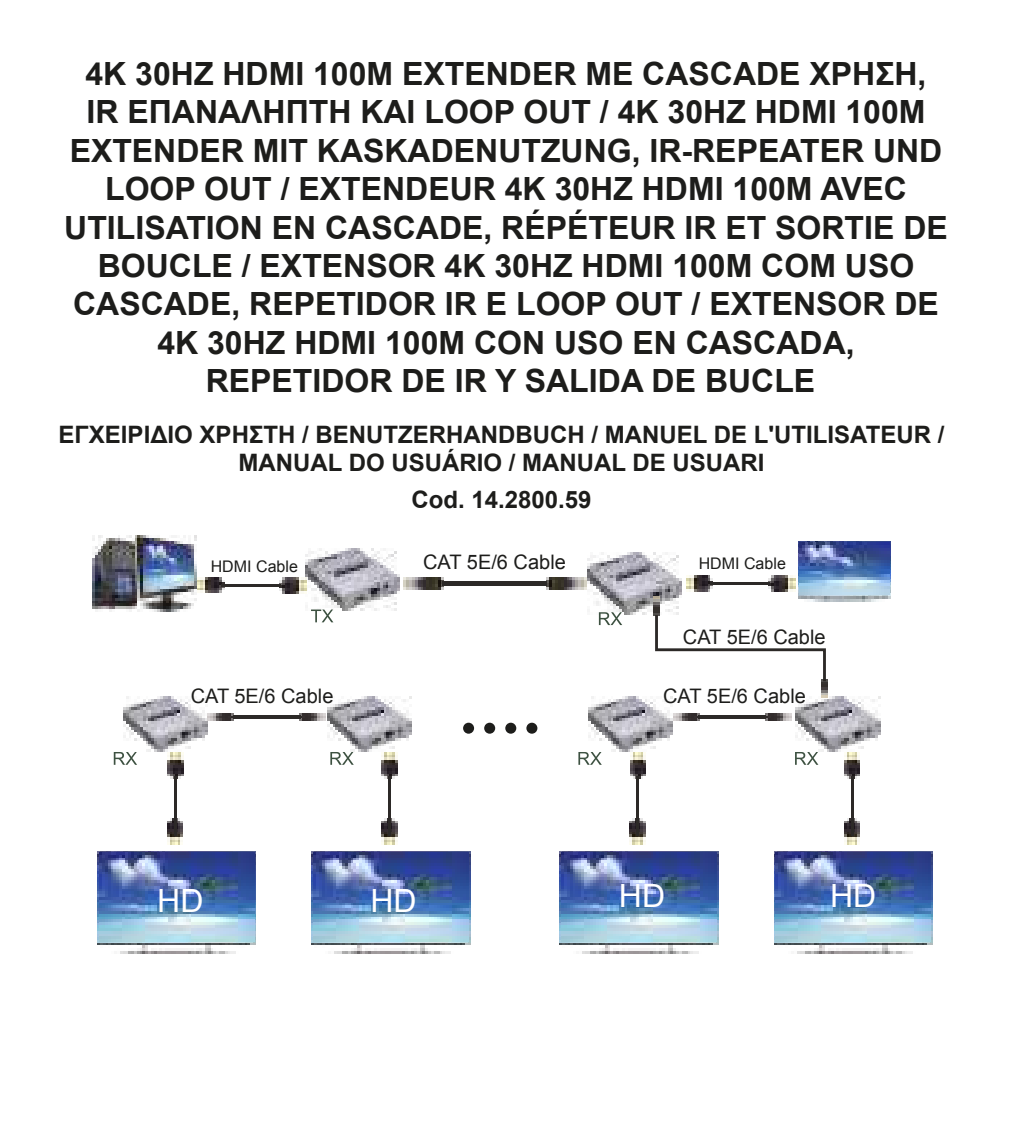
<style>
.page{position:relative;width:1021px;height:1134px;background:#fff}
.page>*{position:absolute;margin:0;border:0;box-sizing:border-box;transform-origin:0 0}
.t1{font:700 32px/38.4px "Arial";color:#1d1d1b;text-align:center}
.t2{font:32px "Arial";color:#fff}
.t3{font:700 24px/28px "Arial";color:#1d1d1b;text-align:center}
.t4{font:20px "Arial";color:#1d1d1b}
.t5{font:16px "Arial";color:#1d1d1b}
</style>
<div class="page">
<img style="left:587px;top:553px;width:95px;height:62px">
<img style="left:795px;top:697px;width:85px;height:55px">
<img style="left:588px;top:697px;width:85px;height:55px">
<img style="left:327px;top:697px;width:84px;height:55px">
<img style="left:123px;top:697px;width:84px;height:55px">
<img style="left:305px;top:549px;width:95px;height:62px">
<svg style="left:311px;top:609px;width:22px;height:13px"></svg>
<svg style="left:599px;top:612px;width:23px;height:13px"></svg>
<svg style="left:795px;top:752px;width:23px;height:13px"></svg>
<svg style="left:578px;top:752px;width:24px;height:13px"></svg>
<svg style="left:330px;top:752px;width:24px;height:13px"></svg>
<svg style="left:114px;top:752px;width:23px;height:13px"></svg>
<img style="left:92px;top:536px;width:104px;height:75px">
<img style="left:197px;top:577px;width:27px;height:16px">
<img style="left:279px;top:577px;width:27px;height:16px">
<hr style="left:221px;top:584px;width:60px;height:2px;background:#2c2927">
<img style="left:686px;top:576px;width:27px;height:15px">
<img style="left:768px;top:576px;width:27px;height:15px">
<hr style="left:710px;top:582px;width:59px;height:3px;background:#2c2927">
<img style="left:403px;top:578px;width:40px;height:11px">
<img style="left:546px;top:578px;width:40px;height:11px">
<img style="left:654px;top:596px;width:5px;height:16px">
<div style="left:442px;top:581px;width:105px;height:5px;background:#2c2927"></div>
<img style="left:673px;top:713px;width:26px;height:7px">
<img style="left:765px;top:713px;width:26px;height:7px">
<hr style="left:698px;top:715px;width:67px;height:3px;background:#2c2927">
<img style="left:208px;top:713px;width:26px;height:7px">
<img style="left:300px;top:713px;width:25px;height:7px">
<hr style="left:233px;top:715px;width:67px;height:3px;background:#2c2927">
<img style="left:799px;top:542px;width:91px;height:59px">
<img style="left:799px;top:543px;width:90px;height:51px">
<img style="left:844px;top:752px;width:15px;height:27px">
<img style="left:844px;top:818px;width:15px;height:27px">
<hr style="left:850px;top:776px;width:3px;height:59px;background:#2c2927">
<img style="left:774px;top:851px;width:158px;height:102px">
<img style="left:775px;top:852px;width:155px;height:90px">
<img style="left:630px;top:752px;width:15px;height:27px">
<img style="left:630px;top:818px;width:15px;height:27px">
<hr style="left:636px;top:776px;width:3px;height:59px;background:#2c2927">
<img style="left:559px;top:851px;width:159px;height:102px">
<img style="left:561px;top:852px;width:155px;height:90px">
<img style="left:382px;top:752px;width:15px;height:27px">
<img style="left:382px;top:818px;width:15px;height:27px">
<hr style="left:388px;top:776px;width:3px;height:59px;background:#2c2927">
<img style="left:311px;top:851px;width:159px;height:102px">
<img style="left:313px;top:852px;width:155px;height:90px">
<img style="left:168px;top:752px;width:15px;height:27px">
<img style="left:167px;top:818px;width:16px;height:27px">
<hr style="left:174px;top:776px;width:3px;height:59px;background:#2c2927">
<img style="left:97px;top:851px;width:159px;height:102px">
<img style="left:99px;top:852px;width:155px;height:90px">
<svg style="left:653px;top:612px;width:173px;height:67px"></svg>
<img style="left:821px;top:679px;width:6px;height:19px">
<div style="left:505px;top:723px;width:11px;height:11px;background:#1d1d1b;border-radius:50%"></div>
<div style="left:526px;top:723px;width:11px;height:11px;background:#1d1d1b;border-radius:50%"></div>
<div style="left:484px;top:723px;width:11px;height:11px;background:#1d1d1b;border-radius:50%"></div>
<div style="left:463px;top:723px;width:11px;height:11px;background:#1d1d1b;border-radius:50%"></div>
<p class="t1" style="left:64px;top:56px;width:885px">4K 30HZ HDMI 100M EXTENDER ΜΕ CASCADE ΧΡΗΣΗ,<br>IR ΕΠΑΝΑΛΗΠΤΗ ΚΑΙ LOOP OUT / 4K 30HZ HDMI 100M EXTENDER MIT KASKADENUTZUNG, IR-REPEATER UND LOOP OUT / EXTENDEUR 4K 30HZ HDMI 100M AVEC UTILISATION EN CASCADE, RÉPÉTEUR IR ET SORTIE DE BOUCLE / EXTENSOR 4K 30HZ HDMI 100M COM USO CASCADE, REPETIDOR IR E LOOP OUT / EXTENSOR DE 4K 30HZ HDMI 100M CON USO EN CASCADA, REPETIDOR DE IR Y SALIDA DE BUCLE</p>
<p class="t3" style="left:58px;top:421px;width:887px">ΕΓΧΕΙΡΙΔΙΟ ΧΡΗΣΤΗ / BENUTZERHANDBUCH / MANUEL DE L'UTILISATEUR /<br>MANUAL DO USUÁRIO / MANUAL DE USUARI</p>
<p class="t3" style="left:411px;top:487px;width:182px">Cod. 14.2800.59</p>
<p class="t5" style="left:211px;top:555px;width:89px">HDMI Cable</p>
<p class="t4" style="left:423px;top:548px;width:144px">CAT 5E/6 Cable</p>
<p class="t5" style="left:698px;top:552px;width:89px">HDMI Cable</p>
<p class="t4" style="left:683px;top:623px;width:144px">CAT 5E/6 Cable</p>
<p class="t4" style="left:191px;top:683px;width:144px">CAT 5E/6 Cable</p>
<p class="t4" style="left:663px;top:683px;width:144px">CAT 5E/6 Cable</p>
<p class="t2" style="left:157px;top:880px;width:48px">HD</p>
<p class="t2" style="left:370px;top:880px;width:48px">HD</p>
<p class="t2" style="left:619px;top:875px;width:48px">HD</p>
<p class="t2" style="left:830px;top:875px;width:48px">HD</p>
</div>
